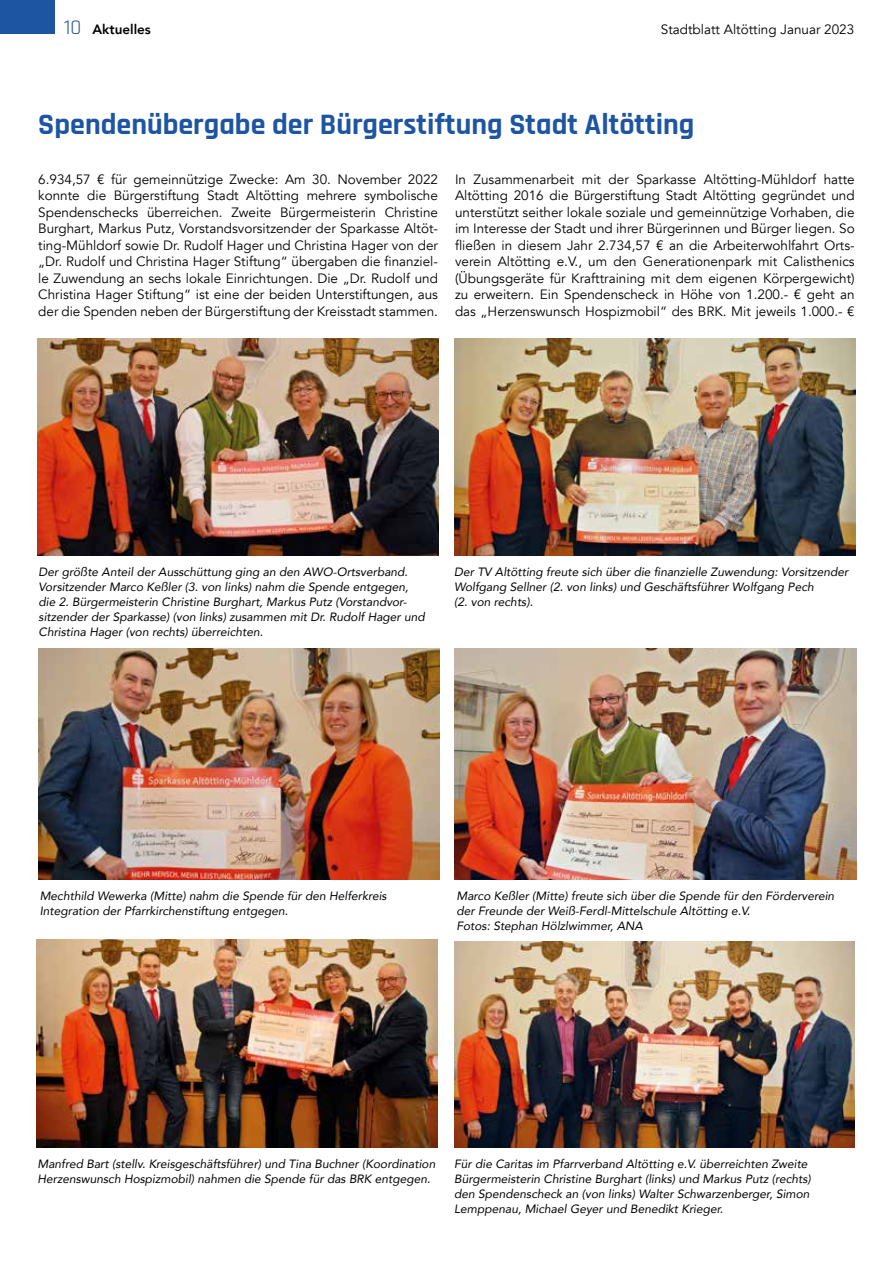
<style>
.page{position:relative;width:893px;height:1263px;background:#fff}
.page>*{position:absolute;margin:0;border:0;box-sizing:border-box;transform-origin:0 0}
.t1{font:700 30px "Rajdhani";color:#1e55a3}
.t2{font:13.5px/16.5px "Avenir";color:#000;text-align:justify}
.t3{font:800 13.5px "Avenir";color:#000}
.t4{font:italic 12px/15px "Avenir";color:#000}
.s1{font-family:"Rajdhani";font-weight:400;font-size:21px;color:#1e55a3}
</style>
<div class="page">
<div style="left:0;top:0;width:55px;height:34px;background:#1e55a3"></div>
<img style="left:38px;top:339px;width:401px;height:216px">
<img style="left:39px;top:648px;width:401px;height:231px">
<img style="left:454px;top:339px;width:401px;height:216px">
<img style="left:455px;top:942px;width:400px;height:205px">
<img style="left:36px;top:940px;width:402px;height:207px">
<img style="left:454px;top:648px;width:402px;height:231px">
<p class="t3" style="left:64px;top:19px;width:89px"><span class="s1">10</span> Aktuelles</p>
<p class="t2" style="left:661px;top:21px;width:195px">Stadtblatt Altötting Januar 2023</p>
<h1 class="t1" style="left:38px;top:106px;width:658px">Spendenübergabe der Bürgerstiftung Stadt Altötting</h1>
<p class="t2" style="left:38px;top:171px;width:401px">6.934,57 € für gemeinnützige Zwecke: Am 30. November 2022 konnte die Bürgerstiftung Stadt Altötting mehrere symbolische Spendenschecks überreichen. Zweite Bürgermeisterin Christine Burghart, Markus Putz, Vorstandsvorsitzender der Sparkasse Altöt&shy;ting-Mühldorf sowie Dr. Rudolf Hager und Christina Hager von der „Dr. Rudolf und Christina Hager Stiftung“ übergaben die finanziel&shy;le Zuwendung an sechs lokale Einrichtungen. Die „Dr. Rudolf und Christina Hager Stiftung“ ist eine der beiden Unterstiftungen, aus der die Spenden neben der Bürgerstiftung der Kreisstadt stammen.</p>
<p class="t2" style="left:455px;top:171px;width:401px">In Zusammenarbeit mit der Sparkasse Altötting-Mühldorf hatte Altötting 2016 die Bürgerstiftung Stadt Altötting gegründet und unterstützt seither lokale soziale und gemeinnützige Vorhaben, die im Interesse der Stadt und ihrer Bürgerinnen und Bürger liegen. So fließen in diesem Jahr 2.734,57 € an die Arbeiterwohlfahrt Orts&shy;verein Altötting e.V., um den Generationenpark mit Calisthenics (Übungsgeräte für Krafttraining mit dem eigenen Körpergewicht) zu erweitern. Ein Spendenscheck in Höhe von 1.200.- € geht an das „Herzenswunsch Hospizmobil“ des BRK. Mit jeweils 1.000.- €</p>
<p class="t4" style="left:39px;top:564px;width:388px">Der größte Anteil der Ausschüttung ging an den AWO-Ortsverband.<br>Vorsitzender Marco Keßler (3. von links) nahm die Spende entgegen, die 2. Bürgermeisterin Christine Burghart, Markus Putz (Vorstandvor&shy;sitzender der Sparkasse) (von links) zusammen mit Dr. Rudolf Hager und Christina Hager (von rechts) überreichten.</p>
<p class="t4" style="left:454px;top:564px;width:395px">Der TV Altötting freute sich über die finanzielle Zuwendung: Vorsitzender<br>Wolfgang Sellner (2. von links) und Geschäftsführer Wolfgang Pech<br>(2. von rechts).</p>
<p class="t4" style="left:40px;top:888px;width:348px">Mechthild Wewerka (Mitte) nahm die Spende für den Helferkreis<br>Integration der Pfarrkirchenstiftung entgegen.</p>
<p class="t4" style="left:456px;top:888px;width:379px">Marco Keßler (Mitte) freute sich über die Spende für den Förderverein der Freunde der Weiß-Ferdl-Mittelschule Altötting e.V.<br>Fotos: Stephan Hölzlwimmer, ANA</p>
<p class="t4" style="left:38px;top:1156px;width:399px">Manfred Bart (stellv. Kreisgeschäftsführer) und Tina Buchner (Koordination<br>Herzenswunsch Hospizmobil) nahmen die Spende für das BRK entgegen.</p>
<p class="t4" style="left:454px;top:1156px;width:358px">Für die Caritas im Pfarrverband Altötting e.V. überreichten Zweite Bürgermeisterin Christine Burghart (links) und Markus Putz (rechts) den Spendenscheck an (von links) Walter Schwarzenberger, Simon Lemppenau, Michael Geyer und Benedikt Krieger.</p>
</div>
